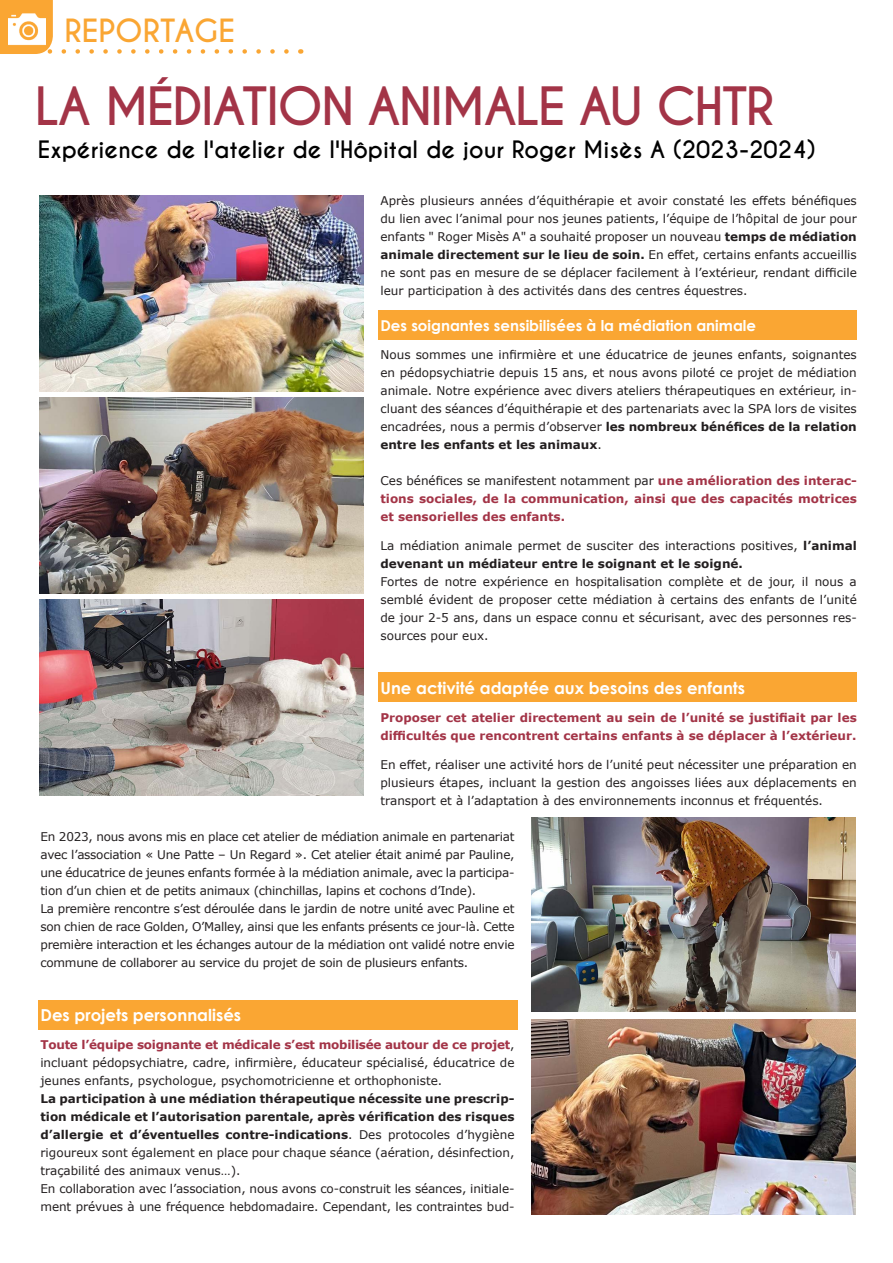
<style>
.page{position:relative;width:893px;height:1263px;background:#fff}
.page>*{position:absolute;margin:0;border:0;box-sizing:border-box;transform-origin:0 0}
.t1{font:700 49.5px "Caviar Dreams";letter-spacing:-.035em;color:#a33447}
.t2{font:700 30px "Caviar Dreams";color:#faa633}
.t3{font:700 22.5px "Caviar Dreams";color:#000}
.t4{font:700 16.5px "Century Gothic";color:#fff}
.t5{font:700 15px "Century Gothic";color:#fff}
.t6{font:12px/18px "Verdana";color:#231f20;text-align:justify}
.t7{font:700 12px/18px "Verdana";color:#231f20;text-align:justify}
.t8{font:700 12px/18px "Verdana";color:#a33447;text-align:justify}
.s1{font-weight:700}
.s2{font-weight:400;color:#231f20}
.s3{font-weight:700;color:#a33447}
.s4{font-weight:400}
</style>
<div class="page">
<div style="left:38px;top:1000px;width:480px;height:30px;background:#faa633"></div>
<div style="left:378px;top:311px;width:479px;height:29px;background:#faa633"></div>
<div style="left:378px;top:672px;width:479px;height:29px;background:#faa633"></div>
<svg style="left:0;top:0;width:286px;height:54px"></svg>
<img style="left:8px;top:10px;width:38px;height:38px">
<img style="left:39px;top:195px;width:324px;height:196px">
<img style="left:39px;top:397px;width:324px;height:196px">
<img style="left:531px;top:1019px;width:324px;height:195px">
<img style="left:39px;top:599px;width:324px;height:196px">
<img style="left:531px;top:817px;width:324px;height:194px">
<p class="t2" style="left:65px;top:12px;width:172px">REPORTAGE</p>
<p class="t1" style="left:35px;top:77px;width:741px">LA MÉDIATION ANIMALE AU CHTR</p>
<p class="t3" style="left:38px;top:136px;width:779px">Expérience de l'atelier de l'Hôpital de jour Roger Misès A (2023-2024)</p>
<p class="t6" style="left:380px;top:191px;width:478px">Après plusieurs années d’équithérapie et avoir constaté les effets bénéfiques du lien avec l’animal pour nos jeunes patients, l’équipe de l’hôpital de jour pour enfants " Roger Misès A" a souhaité proposer un nouveau <span class="s1">temps de médiation animale directement sur le lieu de soin.</span> En effet, certains enfants accueillis ne sont pas en mesure de se déplacer facilement à l’extérieur, rendant difficile leur participation à des activités dans des centres équestres.</p>
<p class="t5" style="left:380px;top:314px;width:377px">Des soignantes sensibilisées à la médiation animale</p>
<p class="t6" style="left:380px;top:346px;width:478px">Nous sommes une infirmière et une éducatrice de jeunes enfants, soignantes en pédopsychiatrie depuis 15 ans, et nous avons piloté ce projet de médiation animale. Notre expérience avec divers ateliers thérapeutiques en extérieur, in&shy;cluant des séances d’équithérapie et des partenariats avec la SPA lors de visites encadrées, nous a permis d’observer <span class="s1">les nombreux bénéfices de la relation entre les enfants et les animaux</span>.</p>
<p class="t8" style="left:380px;top:472px;width:478px"><span class="s2">Ces bénéfices se manifestent notamment par</span> une amélioration des interac&shy;tions sociales, de la communication, ainsi que des capacités motrices et sensorielles des enfants.</p>
<p class="t6" style="left:380px;top:536px;width:478px">La médiation animale permet de susciter des interactions positives, <span class="s1">l’animal devenant un médiateur entre le soignant et le soigné.</span></p>
<p class="t6" style="left:380px;top:572px;width:478px">Fortes de notre expérience en hospitalisation complète et de jour, il nous a semblé évident de proposer cette médiation à certains des enfants de l’unité de jour 2-5 ans, dans un espace connu et sécurisant, avec des personnes res&shy;sources pour eux.</p>
<p class="t4" style="left:380px;top:675px;width:366px">Une activité adaptée aux besoins des enfants</p>
<p class="t8" style="left:380px;top:709px;width:478px">Proposer cet atelier directement au sein de l’unité se justifiait par les difficultés que rencontrent certains enfants à se déplacer à l’extérieur.</p>
<p class="t6" style="left:380px;top:755px;width:478px">En effet, réaliser une activité hors de l’unité peut nécessiter une préparation en plusieurs étapes, incluant la gestion des angoisses liées aux déplacements en transport et à l’adaptation à des environnements inconnus et fréquentés.</p>
<p class="t6" style="left:40px;top:827px;width:476px">En 2023, nous avons mis en place cet atelier de médiation animale en partenariat avec l’association « Une Patte – Un Regard ». Cet atelier était animé par Pauline, une éducatrice de jeunes enfants formée à la médiation animale, avec la participa&shy;tion d’un chien et de petits animaux (chinchillas, lapins et cochons d’Inde).</p>
<p class="t6" style="left:40px;top:899px;width:476px">La première rencontre s’est déroulée dans le jardin de notre unité avec Pauline et son chien de race Golden, O’Malley, ainsi que les enfants présents ce jour-là. Cette première interaction et les échanges autour de la médiation ont validé notre envie commune de collaborer au service du projet de soin de plusieurs enfants.</p>
<p class="t4" style="left:40px;top:1002px;width:202px">Des projets personnalisés</p>
<p class="t6" style="left:40px;top:1036px;width:475px"><span class="s3">Toute l’équipe soignante et médicale s’est mobilisée autour de ce projet</span>, incluant pédopsychiatre, cadre, infirmière, éducateur spécialisé, éducatrice de jeunes enfants, psychologue, psychomotricienne et orthophoniste.</p>
<p class="t7" style="left:40px;top:1090px;width:476px">La participation à une médiation thérapeutique nécessite une prescrip&shy;tion médicale et l’autorisation parentale, après vérification des risques d’allergie et d’éventuelles contre-indications<span class="s4">. Des protocoles d’hygiène rigoureux sont également en place pour chaque séance (aération, désinfection, traçabilité des animaux venus…).</span></p>
<p class="t6" style="left:40px;top:1180px;width:475px">En collaboration avec l’association, nous avons co-construit les séances, initiale&shy;ment prévues à une fréquence hebdomadaire. Cependant, les contraintes bud-</p>
</div>
